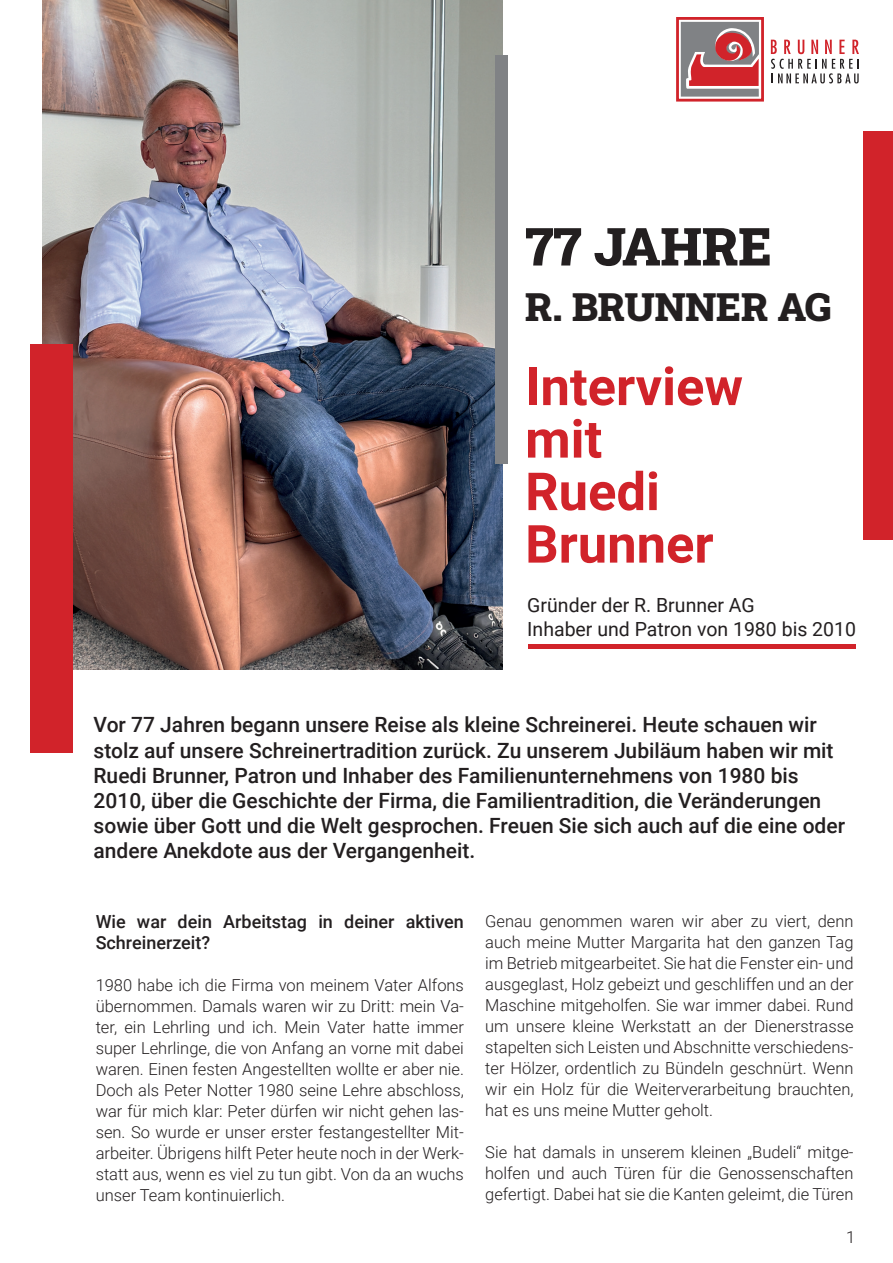
<style>
.page{position:relative;width:893px;height:1263px;background:#fff}
.page>*{position:absolute;margin:0;border:0;box-sizing:border-box;transform-origin:0 0}
.t1{font:700 52.5px/52.5px "Roboto";color:#d1232a}
.t2{font:52.5px "Roboto Slab";color:#231f20}
.t3{font:39px "Roboto Slab";color:#231f20}
.t4{font:500 21px/25.2px "Roboto";color:#231f20}
.t5{font:19.5px/24px "Roboto";color:#231f20}
.t6{font:500 18px/21px "Roboto";color:#231f20}
.t7{font:300 16.5px/21px "Roboto";color:#231f20;text-align:justify}
</style>
<div class="page">
<div style="left:677px;top:18px;width:85px;height:82px;background:linear-gradient(to bottom,#fff,#fff)"></div>
<div style="left:676px;top:17px;width:88px;height:85px;border:3px solid #d1232a"></div>
<svg style="left:681px;top:22px;width:78px;height:75px;background:#ad7175"></svg>
<svg style="left:771px;top:40px;width:88px;height:43px"></svg>
<img style="left:43px;top:0;width:459px;height:670px">
<div style="left:30px;top:344px;width:42px;height:409px;background:#d1232a"></div>
<div style="left:863px;top:132px;width:30px;height:408px;background:#d1232a"></div>
<div style="left:495px;top:55px;width:13px;height:408px;background:#808285"></div>
<hr style="left:528px;top:644px;width:328px;height:4px;background:#d1232a">
<h1 class="t2" style="left:525px;top:210px;width:248px">77 JAHRE</h1>
<h2 class="t3" style="left:525px;top:280px;width:308px">R. BRUNNER AG</h2>
<h1 class="t1" style="left:525px;top:358px;width:219px">Interview mit<br>Ruedi<br>Brunner</h1>
<p class="t5" style="left:527px;top:592px;width:330px">Gründer der R. Brunner AG<br>Inhaber und Patron von 1980 bis 2010</p>
<p class="t4" style="left:94px;top:711px;width:753px">Vor 77 Jahren begann unsere Reise als kleine Schreinerei. Heute schauen wir stolz auf unsere Schreinertradition zurück. Zu unserem Jubiläum haben wir mit Ruedi Brunner, Patron und Inhaber des Familienunternehmens von 1980 bis 2010, über die Geschichte der Firma, die Familientradition, die Veränderungen sowie über Gott und die Welt gesprochen. Freuen Sie sich auch auf die eine oder andere Anekdote aus der Vergangenheit.</p>
<p class="t6" style="left:96px;top:910px;width:370px">Wie war dein Arbeitstag in deiner aktiven<br>Schreinerzeit?</p>
<p class="t7" style="left:96px;top:974px;width:370px">1980 habe ich die Firma von meinem Vater Alfons übernommen. Damals waren wir zu Dritt: mein Va&shy;ter, ein Lehrling und ich. Mein Vater hatte immer super Lehrlinge, die von Anfang an vorne mit dabei waren. Einen festen Angestellten wollte er aber nie.<br>Doch als Peter Notter 1980 seine Lehre abschloss, war für mich klar: Peter dürfen wir nicht gehen las&shy;sen. So wurde er unser erster festangestellter Mit&shy;arbeiter. Übrigens hilft Peter heute noch in der Werk&shy;statt aus, wenn es viel zu tun gibt. Von da an wuchs unser Team kontinuierlich.</p>
<p class="t7" style="left:485px;top:909px;width:370px">Genau genommen waren wir aber zu viert, denn auch meine Mutter Margarita hat den ganzen Tag im Betrieb mitgearbeitet. Sie hat die Fenster ein- und ausgeglast, Holz gebeizt und geschliffen und an der Maschine mitgeholfen. Sie war immer dabei. Rund um unsere kleine Werkstatt an der Dienerstrasse stapelten sich Leisten und Abschnitte verschiedens&shy;ter Hölzer, ordentlich zu Bündeln geschnürt. Wenn wir ein Holz für die Weiterverarbeitung brauchten, hat es uns meine Mutter geholt.</p>
<p class="t7" style="left:485px;top:1141px;width:370px">Sie hat damals in unserem kleinen „Budeli“ mitge&shy;holfen und auch Türen für die Genossenschaften gefertigt. Dabei hat sie die Kanten geleimt, die Türen</p>
<p class="t7" style="left:846px;top:1225px;width:11px">1</p>
</div>
